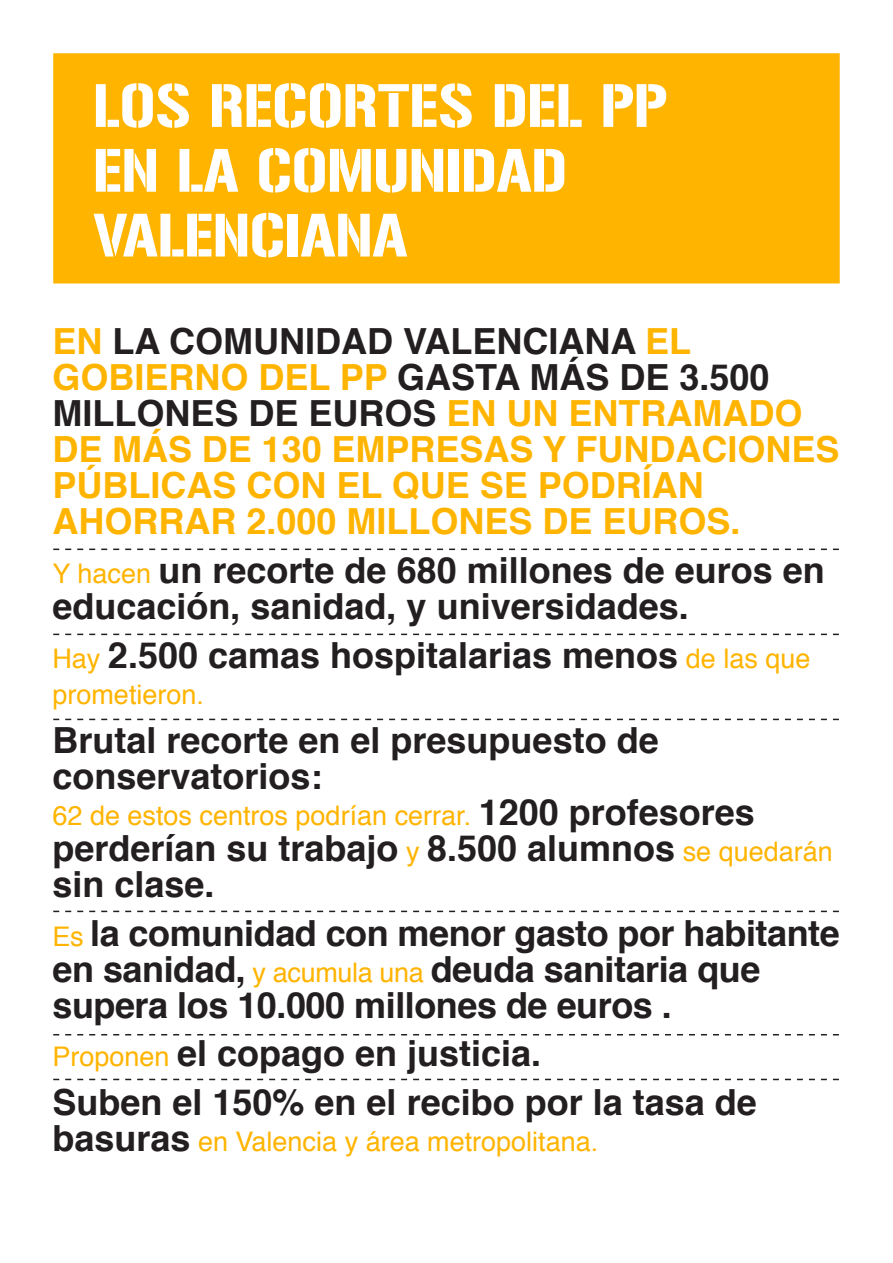
<style>
.page{position:relative;width:893px;height:1263px;background:#fff}
.page>*{position:absolute;margin:0;border:0;box-sizing:border-box;transform-origin:0 0}
.t1{font:54px/64.8px "Gunplay";color:#fff}
.Título_1{font:700 36px/36px "Helvetica";color:#231f20}
.Título_1-2{font:700 36px/36px "Helvetica";color:#ffb400}
.Título_1-3{font:27px "Helvetica";color:#ffb400}
.s1{color:#231f20}
.s2{font-weight:400;font-size:27px;color:#ffb400}
.s3{font-weight:700;font-size:36px;color:#231f20}
</style>
<div class="page">
<div style="left:53px;top:53px;width:787px;height:230px;background:#ffb400;border:2px solid #ffb400"></div>
<svg style="left:53px;top:549px;width:786px;height:1px"></svg>
<svg style="left:53px;top:634px;width:786px;height:1px"></svg>
<svg style="left:53px;top:719px;width:786px;height:1px"></svg>
<svg style="left:53px;top:911px;width:786px;height:1px"></svg>
<svg style="left:53px;top:1034px;width:786px;height:1px"></svg>
<svg style="left:53px;top:1079px;width:786px;height:1px"></svg>
<p class="t1" style="left:93px;top:74px;width:575px">LOS RECORTES DEL PP</p>
<p class="t1" style="left:93px;top:139px;width:475px">EN LA COMUNIDAD<br>VALENCIANA</p>
<p class="Título_1-2" style="left:52px;top:324px;width:789px">EN <span class="s1">LA COMUNIDAD VALENCIANA</span> EL<br>GOBIERNO DEL PP <span class="s1">GASTA MÁS DE 3.500<br>MILLONES DE EUROS</span> EN UN ENTRAMADO<br>DE MÁS DE 130 EMPRESAS Y FUNDACIONES<br>PÚBLICAS CON EL QUE SE PODRÍAN<br>AHORRAR 2.000 MILLONES DE EUROS.</p>
<p class="Título_1" style="left:52px;top:553px;width:774px"><span class="s2">Y hacen</span> un recorte de 680 millones de euros en educación, sanidad, y universidades.</p>
<p class="Título_1" style="left:52px;top:638px;width:759px"><span class="s2">Hay</span> 2.500 camas hospitalarias menos <span class="s2">de las que</span></p>
<p class="Título_1-3" style="left:52px;top:674px;width:153px">prometieron.</p>
<p class="Título_1" style="left:52px;top:722px;width:608px">Brutal recorte en el presupuesto de conservatorios:</p>
<p class="Título_1-3" style="left:52px;top:794px;width:704px">62 de estos centros podrían cerrar. <span class="s3">1200 profesores</span></p>
<p class="Título_1" style="left:52px;top:830px;width:782px">perderían su trabajo <span class="s2">y</span> 8.500 alumnos <span class="s2">se quedarán </span>sin clase.</p>
<p class="Título_1" style="left:52px;top:915px;width:789px"><span class="s2">Es</span> la comunidad con menor gasto por habitante en sanidad, <span class="s2">y acumula una</span> deuda sanitaria que supera los 10.000 millones de euros .</p>
<p class="Título_1" style="left:52px;top:1036px;width:490px"><span class="s2">Proponen</span> el copago en justicia.</p>
<p class="Título_1" style="left:52px;top:1085px;width:706px">Suben el 150% en el recibo por la tasa de</p>
<p class="Título_1-3" style="left:52px;top:1121px;width:547px"><span class="s3">basuras</span> en Valencia y área metropolitana.</p>
</div>
